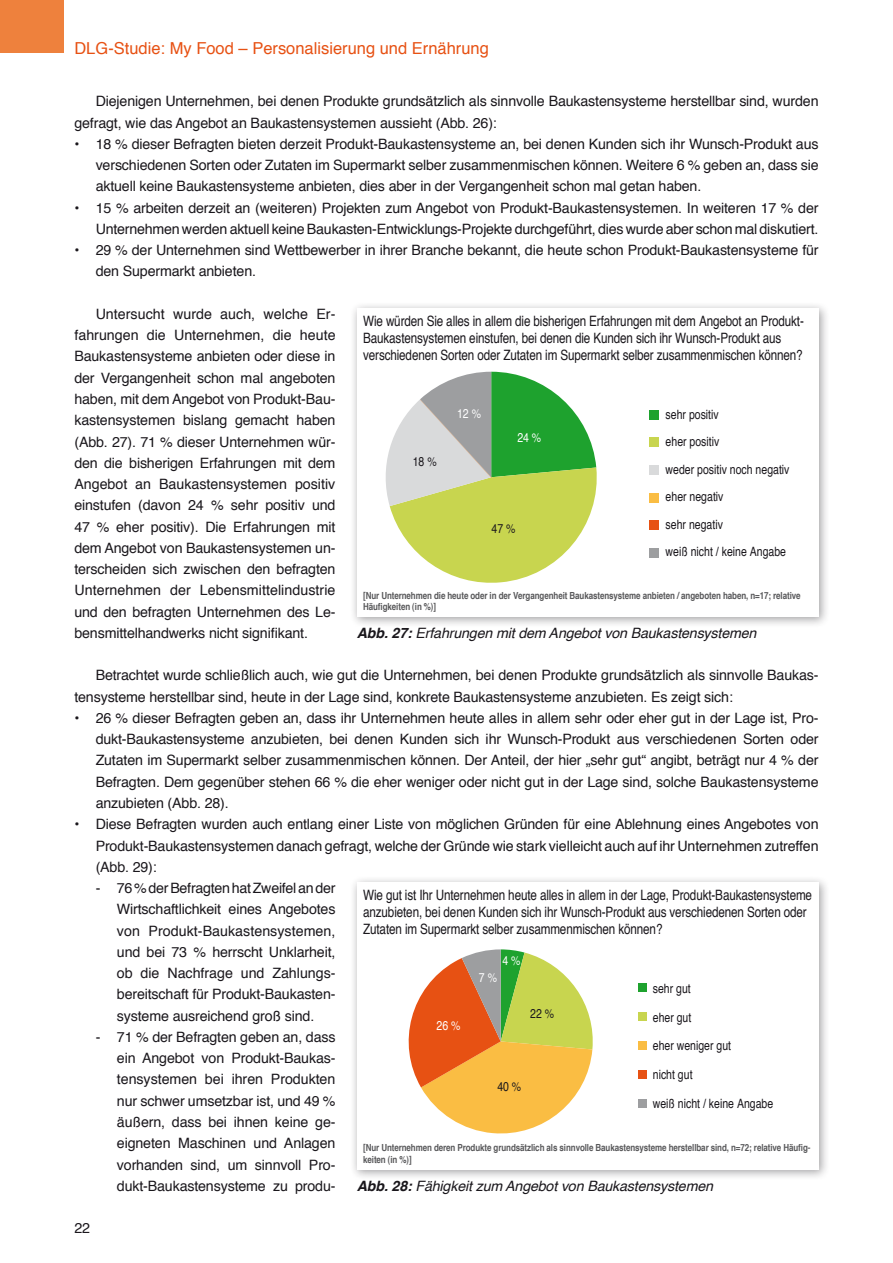
<style>
.page{position:relative;width:893px;height:1263px;background:#fff}
.page>*{position:absolute;margin:0;border:0;box-sizing:border-box;transform-origin:0 0}
.t1{font:16.5px "Helvetica";color:#e75113}
.t2{font:14.25px/21.3px "Helvetica";letter-spacing:-.01em;color:#1a171c;text-align:justify}
.t3{font:condensed 14.25px/17.1px "Helvetica";letter-spacing:-.01em;color:#1a171c}
.t4{font:italic 14.25px "Helvetica";letter-spacing:-.01em;color:#1a171c}
.t5{font:condensed 12.9px "Helvetica";color:#1a171c}
.t6{font:condensed 12.9px "Helvetica";color:#fff}
.t7{font:condensed 12.75px/27.6px "Helvetica";color:#1a171c}
.t8{font:condensed 12.75px "Helvetica";color:#fff}
.t9{font:700 condensed 9.75px/11.7px "Helvetica";letter-spacing:-.01em;color:#58585a}
.s1{font-weight:700}
</style>
<div class="page">
<div style="left:0;top:0;width:64px;height:53px;background:#ee813d"></div>
<div style="left:350px;top:301px;width:480px;height:327px;background:#1a171c;opacity:.4"></div>
<div style="left:357px;top:308px;width:462px;height:309px;background:#fff"></div>
<svg style="left:385px;top:372px;width:212px;height:211px"></svg>
<div style="left:649px;top:410px;width:9px;height:10px;background:#1ea22e"></div>
<div style="left:649px;top:437px;width:9px;height:10px;background:#c8d54f"></div>
<div style="left:649px;top:465px;width:9px;height:10px;background:#d9dadb"></div>
<div style="left:649px;top:493px;width:9px;height:9px;background:#fabd43"></div>
<div style="left:649px;top:520px;width:9px;height:10px;background:#e75113"></div>
<div style="left:649px;top:548px;width:9px;height:10px;background:#9d9ea0"></div>
<div style="left:350px;top:875px;width:480px;height:306px;background:#1a171c;opacity:.4"></div>
<div style="left:357px;top:882px;width:462px;height:287px;background:#fff"></div>
<svg style="left:408px;top:949px;width:185px;height:185px"></svg>
<div style="left:639px;top:984px;width:8px;height:8px;background:#1ea22e"></div>
<div style="left:639px;top:1012px;width:8px;height:9px;background:#c8d54f"></div>
<div style="left:639px;top:1041px;width:8px;height:9px;background:#fabd43"></div>
<div style="left:639px;top:1070px;width:8px;height:9px;background:#e75113"></div>
<div style="left:639px;top:1099px;width:8px;height:8px;background:#9d9ea0"></div>
<p class="t1" style="left:74px;top:36px;width:416px">DLG-Studie: My Food – Personalisierung und Ernährung</p>
<p class="t2" style="left:74px;top:91px;width:746px;text-indent:21px">Diejenigen Unternehmen, bei denen Produkte grundsätzlich als sinnvolle Baukastensysteme herstellbar sind, wurden gefragt, wie das Angebot an Baukastensystemen aussieht (Abb. 26):</p>
<p class="t2" style="left:96px;top:134px;width:724px;text-indent:-21px">• 18 % dieser Befragten bieten derzeit Produkt-Baukastensysteme an, bei denen Kunden sich ihr Wunsch-Produkt aus verschiedenen Sorten oder Zutaten im Supermarkt selber zusammenmischen können. Weitere 6 % geben an, dass sie aktuell keine Baukastensysteme anbieten, dies aber in der Vergangenheit schon mal getan haben.</p>
<p class="t2" style="left:74px;top:197px;width:746px;text-align:right">• 15 % arbeiten derzeit an (weiteren) Projekten zum Angebot von Produkt-Baukastensystemen. In weiteren 17 % der<br>Unternehmen werden aktuell keine Baukasten-Entwicklungs-Projekte durchgeführt, dies wurde aber schon mal diskutiert.</p>
<p class="t2" style="left:96px;top:240px;width:724px;text-indent:-21px">• 29 % der Unternehmen sind Wettbewerber in ihrer Branche bekannt, die heute schon Produkt-Baukastensysteme für den Supermarkt anbieten.</p>
<p class="t2" style="left:74px;top:304px;width:263px;text-indent:21px">Untersucht wurde auch, welche Er&shy;fahrungen die Unternehmen, die heute Baukastensysteme anbieten oder diese in der Vergangenheit schon mal angeboten haben, mit dem Angebot von Produkt-Bau&shy;kastensystemen bislang gemacht haben (Abb. 27). 71 % dieser Unternehmen wür&shy;den die bisherigen Erfahrungen mit dem Angebot an Baukastensystemen positiv einstufen (davon 24 % sehr positiv und 47 % eher positiv). Die Erfahrungen mit dem Angebot von Baukastensystemen un&shy;terscheiden sich zwischen den befragten Unternehmen der Lebensmittelindustrie und den befragten Unternehmen des Le&shy;bensmittelhandwerks nicht signifikant.</p>
<p class="t2" style="left:74px;top:665px;width:746px;text-indent:21px">Betrachtet wurde schließlich auch, wie gut die Unternehmen, bei denen Produkte grundsätzlich als sinnvolle Baukas&shy;tensysteme herstellbar sind, heute in der Lage sind, konkrete Baukastensysteme anzubieten. Es zeigt sich:</p>
<p class="t2" style="left:96px;top:708px;width:724px;text-indent:-21px">• 26 % dieser Befragten geben an, dass ihr Unternehmen heute alles in allem sehr oder eher gut in der Lage ist, Pro&shy;dukt-Baukastensysteme anzubieten, bei denen Kunden sich ihr Wunsch-Produkt aus verschiedenen Sorten oder Zutaten im Supermarkt selber zusammenmischen können. Der Anteil, der hier „sehr gut“ angibt, beträgt nur 4 % der Befragten. Dem gegenüber stehen 66 % die eher weniger oder nicht gut in der Lage sind, solche Baukastensysteme anzubieten (Abb. 28).</p>
<p class="t2" style="left:96px;top:814px;width:724px;text-indent:-21px">• Diese Befragten wurden auch entlang einer Liste von möglichen Gründen für eine Ablehnung eines Angebotes von Produkt-Baukastensystemen danach gefragt, welche der Gründe wie stark vielleicht auch auf ihr Unternehmen zutreffen (Abb. 29):</p>
<p class="t2" style="left:117px;top:878px;width:220px;text-indent:-21px">- 76% der Befragten hat Zweifel an der Wirtschaftlichkeit eines Angebotes von Produkt-Baukastensystemen, und bei 73 % herrscht Unklarheit, ob die Nachfrage und Zahlungs&shy;bereitschaft für Produkt-Baukasten&shy;systeme ausreichend groß sind.</p>
<p class="t2" style="left:117px;top:1027px;width:220px;text-indent:-21px">- 71 % der Befragten geben an, dass ein Angebot von Produkt-Baukas&shy;tensystemen bei ihren Produkten nur schwer umsetzbar ist, und 49 % äußern, dass bei ihnen keine ge&shy;eigneten Maschinen und Anlagen vorhanden sind, um sinnvoll Pro&shy;dukt-Baukastensysteme zu produ-</p>
<p class="t3" style="left:363px;top:312px;width:442px">Wie würden Sie alles in allem die bisherigen Erfahrungen mit dem Angebot an Produkt-<br>Baukastensystemen einstufen, bei denen die Kunden sich ihr Wunsch-Produkt aus verschiedenen Sorten oder Zutaten im Supermarkt selber zusammenmischen können?</p>
<p class="t8" style="left:457px;top:406px;width:25px">12 %</p>
<p class="t7" style="left:666px;top:400px;width:125px">sehr positiv<br>eher positiv<br>weder positiv noch negativ eher negativ<br>sehr negativ<br>weiß nicht / keine Angabe</p>
<p class="t8" style="left:517px;top:429px;width:25px">24 %</p>
<p class="t7" style="left:413px;top:448px;width:25px">18 %</p>
<p class="t7" style="left:491px;top:514px;width:25px">47 %</p>
<p class="t9" style="left:363px;top:589px;width:439px">[Nur Unternehmen die heute oder in der Vergangenheit Baukastensysteme anbieten / angeboten haben, n=17; relative<br>Häufigkeiten (in %)]</p>
<p class="t4" style="left:357px;top:622px;width:401px"><span class="s1">Abb. 27:</span> Erfahrungen mit dem Angebot von Baukastensystemen</p>
<p class="t3" style="left:363px;top:886px;width:450px">Wie gut ist Ihr Unternehmen heute alles in allem in der Lage, Produkt-Baukastensysteme anzubieten, bei denen Kunden sich ihr Wunsch-Produkt aus verschiedenen Sorten oder<br>Zutaten im Supermarkt selber zusammenmischen können?</p>
<p class="t6" style="left:502px;top:953px;width:20px">4 %</p>
<p class="t6" style="left:479px;top:969px;width:20px">7 %</p>
<p class="t5" style="left:653px;top:980px;width:40px">sehr gut</p>
<p class="t5" style="left:653px;top:1009px;width:40px">eher gut</p>
<p class="t5" style="left:653px;top:1038px;width:80px">eher weniger gut</p>
<p class="t5" style="left:653px;top:1067px;width:41px">nicht gut</p>
<p class="t5" style="left:653px;top:1095px;width:122px">weiß nicht / keine Angabe</p>
<p class="t5" style="left:530px;top:1006px;width:25px">22 %</p>
<p class="t6" style="left:437px;top:1018px;width:25px">26 %</p>
<p class="t5" style="left:497px;top:1078px;width:25px">40 %</p>
<p class="t9" style="left:363px;top:1142px;width:449px">[Nur Unternehmen deren Produkte grundsätzlich als sinnvolle Baukastensysteme herstellbar sind, n=72; relative Häufig&shy;keiten (in %)]</p>
<p class="t4" style="left:357px;top:1174px;width:358px"><span class="s1">Abb. 28:</span> Fähigkeit zum Angebot von Baukastensystemen</p>
<p class="t2" style="left:74px;top:1218px;width:17px">22</p>
</div>
